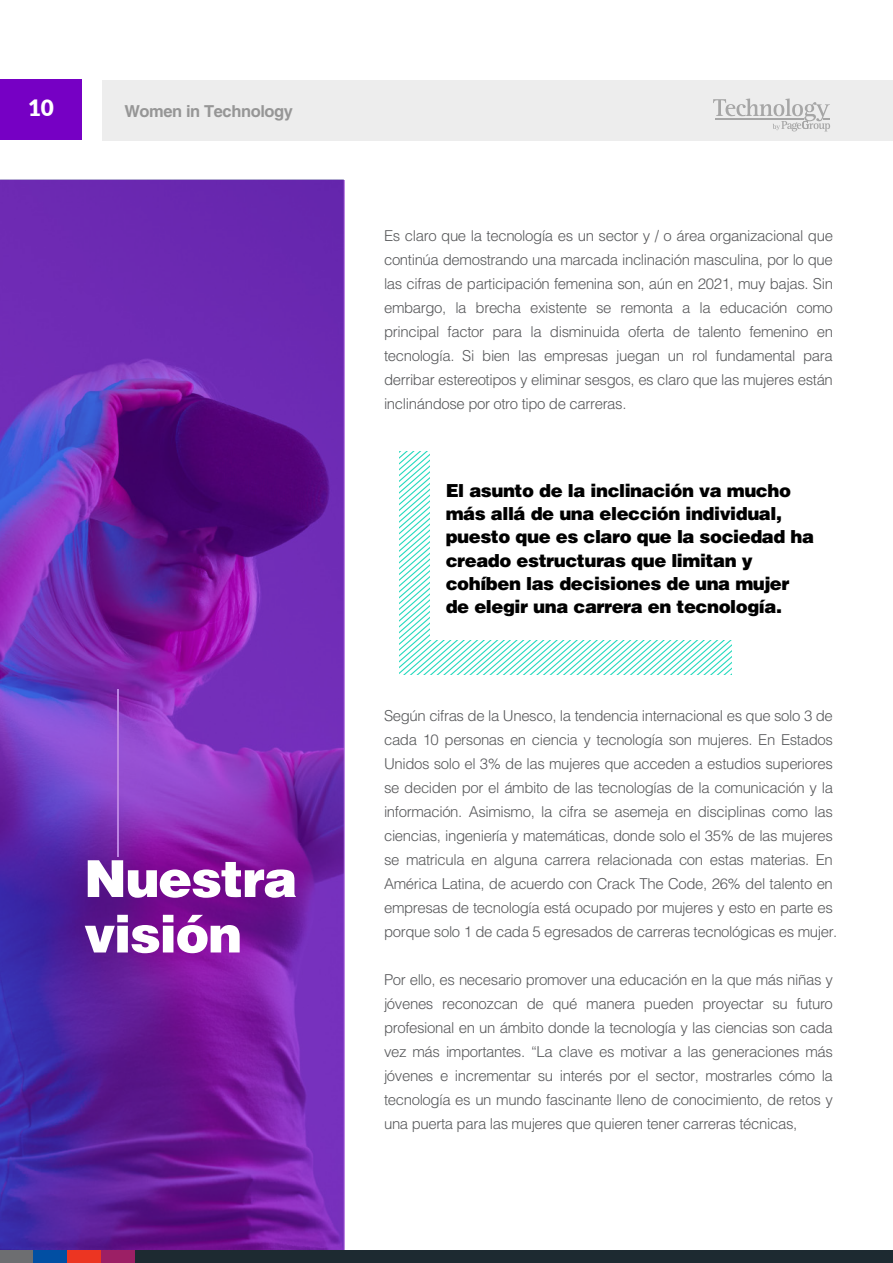
<style>
.page{position:relative;width:893px;height:1263px;background:#fff}
.page>*{position:absolute;margin:0;border:0;box-sizing:border-box;transform-origin:0 0}
.t1{font:900 51px/55.5px "Helvetica LT Std";letter-spacing:-.025em;color:#fff}
.t2{font:900 22.5px "Lato";color:#fff}
.t3{font:900 18px/23.2px "Helvetica LT Std";letter-spacing:-.025em;color:#000}
.t4{font:700 16.5px "Helvetica LT Std";letter-spacing:-.025em;color:#969696}
.t5{font:300 15px/24px "Helvetica LT Std";letter-spacing:-.025em;color:#58595b;text-align:justify}
</style>
<div class="page">
<svg style="left:0;top:180px;width:345px;height:1071px;background:#6a25a8"></svg>
<div style="left:2px;top:1251px;width:891px;height:12px;background:#1d2a31"></div>
<div style="left:101px;top:1251px;width:34px;height:12px;background:#9c1f65"></div>
<div style="left:67px;top:1251px;width:34px;height:12px;background:#ec3522"></div>
<div style="left:0;top:1251px;width:34px;height:12px;background:#6d6e71"></div>
<div style="left:34px;top:1251px;width:33px;height:12px;background:#014fa3"></div>
<svg style="left:399px;top:451px;width:332px;height:223px"></svg>
<div style="left:430px;top:442px;width:340px;height:198px;background:#fff"></div>
<div style="left:0;top:79px;width:81px;height:61px;background:#7600c4"></div>
<div style="left:102px;top:80px;width:790px;height:61px;background:#ededed"></div>
<svg style="left:713px;top:98px;width:117px;height:33px"></svg>
<h2 class="t2" style="left:28px;top:90px;width:27px">10</h2>
<p class="t4" style="left:124px;top:101px;width:170px">Women in Technology</p>
<h1 class="t1" style="left:84px;top:850px;width:215px">Nuestra visión</h1>
<p class="t5" style="left:384px;top:223px;width:450px">Es claro que la tecnología es un sector y / o área organizacional que continúa demostrando una marcada inclinación masculina, por lo que las cifras de participación femenina son, aún en 2021, muy bajas. Sin embargo, la brecha existente se remonta a la educación como principal factor para la disminuida oferta de talento femenino en tecnología. Si bien las empresas juegan un rol fundamental para derribar estereotipos y eliminar sesgos, es claro que las mujeres están inclinándose por otro tipo de carreras.</p>
<p class="t3" style="left:446px;top:479px;width:370px">El asunto de la inclinación va mucho más allá de una elección individual, puesto que es claro que la sociedad ha creado estructuras que limitan y cohíben las decisiones de una mujer de elegir una carrera en tecnología.</p>
<p class="t5" style="left:384px;top:703px;width:455px;text-align:left">Según cifras de la Unesco, la tendencia internacional es que solo 3 de cada 10 personas en ciencia y tecnología son mujeres. En Estados Unidos solo el 3% de las mujeres que acceden a estudios superiores se deciden por el ámbito de las tecnologías de la comunicación y la información. Asimismo, la cifra se asemeja en disciplinas como las ciencias, ingeniería y matemáticas, donde solo el 35% de las mujeres se matricula en alguna carrera relacionada con estas materias. En América Latina, de acuerdo con Crack The Code, 26% del talento en empresas de tecnología está ocupado por mujeres y esto en parte es porque solo 1 de cada 5 egresados de carreras tecnológicas es mujer.</p>
<p class="t5" style="left:384px;top:967px;width:450px">Por ello, es necesario promover una educación en la que más niñas y jóvenes reconozcan de qué manera pueden proyectar su futuro profesional en un ámbito donde la tecnología y las ciencias son cada vez más importantes. “La clave es motivar a las generaciones más jóvenes e incrementar su interés por el sector, mostrarles cómo la tecnología es un mundo fascinante lleno de conocimiento, de retos y una puerta para las mujeres que quieren tener carreras técnicas,</p>
</div>
